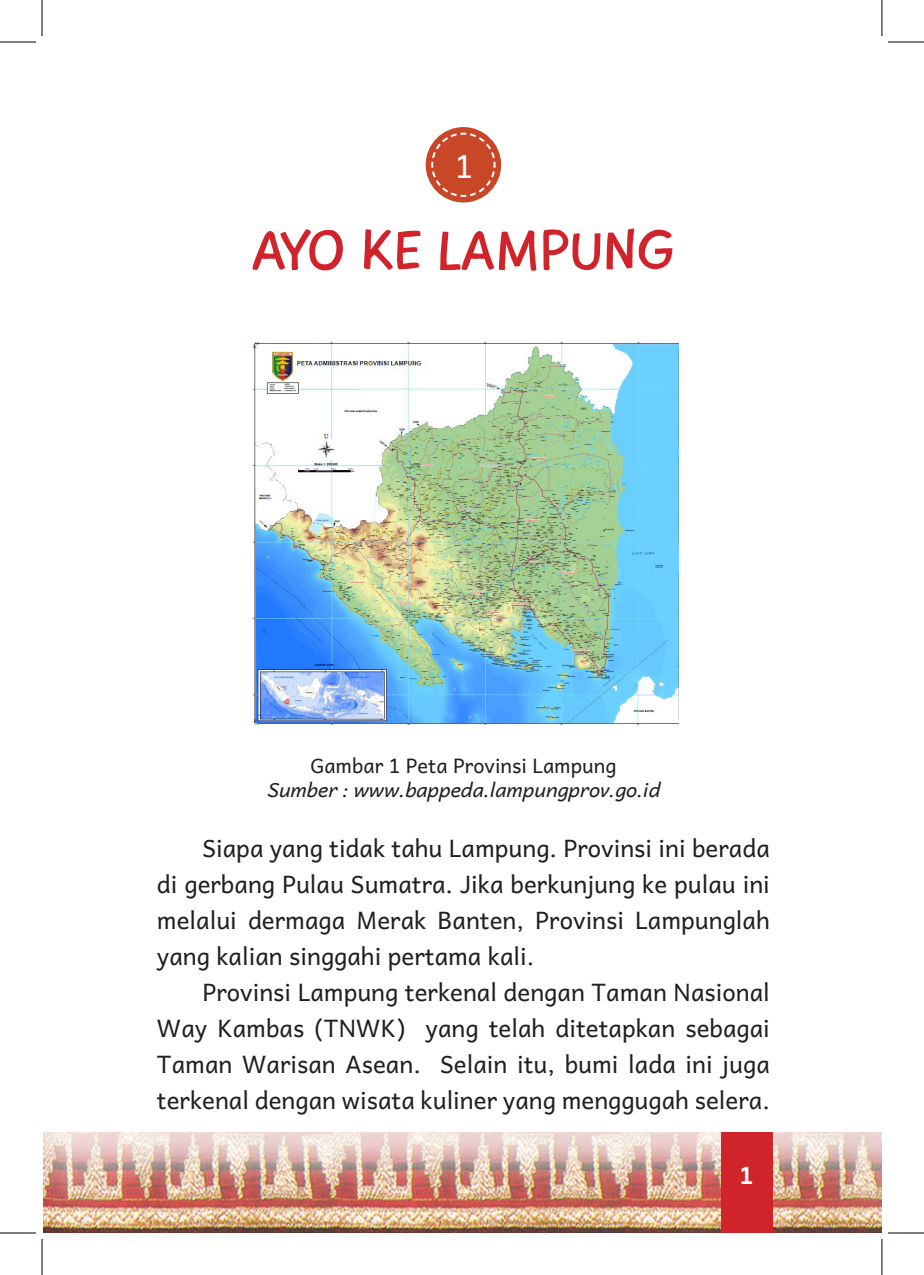
<style>
.page{position:relative;width:924px;height:1275px;background:#fff}
.page>*{position:absolute;margin:0;border:0;box-sizing:border-box;transform-origin:0 0}
.t1{font:56px "Playtime With Hot Toddies";color:#d1232a}
.t2{font:32px "Andika New Basic";color:#fff}
.t3{font:24px/36px "Andika New Basic";color:#231f20;text-align:justify}
.t4{font:700 24px "Andika New Basic";color:#fff}
.t5{font:italic 20px "Andika New Basic";color:#231f20}
.t6{font:20px "Andika New Basic";color:#231f20}
</style>
<div class="page">
<img style="left:43px;top:1132px;width:838px;height:101px">
<div style="left:720px;top:1132px;width:51px;height:101px;background:#d1232a"></div>
<div style="left:425px;top:127px;width:76px;height:75px;background:#c84727;border-radius:50%"></div>
<svg style="left:430px;top:132px;width:66px;height:66px"></svg>
<img style="left:250px;top:342px;width:428px;height:383px">
<hr style="left:0;top:42px;width:36px;height:1px;background:#000">
<hr style="left:887px;top:42px;width:36px;height:1px;background:#000">
<hr style="left:0;top:1232px;width:36px;height:1px;background:#000">
<hr style="left:887px;top:1232px;width:36px;height:1px;background:#000">
<hr style="left:42px;top:0;width:1px;height:36px;background:#000">
<hr style="left:42px;top:1239px;width:1px;height:36px;background:#000">
<hr style="left:881px;top:0;width:1px;height:36px;background:#000">
<hr style="left:881px;top:1239px;width:1px;height:36px;background:#000">
<h2 class="t2" style="left:454px;top:137px;width:20px">1</h2>
<h1 class="t1" style="left:252px;top:217px;width:424px">AYO KE LAMPUNG</h1>
<p class="t6" style="left:310px;top:747px;width:307px">Gambar 1 Peta Provinsi Lampung</p>
<p class="t5" style="left:267px;top:771px;width:394px">Sumber : www.bappeda.lampungprov.go.id</p>
<p class="t3" style="left:157px;top:826px;width:614px;text-indent:45px">Siapa yang tidak tahu Lampung. Provinsi ini berada di gerbang Pulau Sumatra. Jika berkunjung ke pulau ini melalui dermaga Merak Banten, Provinsi Lampunglah yang kalian singgahi pertama kali.</p>
<p class="t3" style="left:157px;top:970px;width:614px;text-indent:45px">Provinsi Lampung terkenal dengan Taman Nasional Way Kambas (TNWK) yang telah ditetapkan sebagai Taman Warisan Asean. Selain itu, bumi lada ini juga terkenal dengan wisata kuliner yang menggugah selera.</p>
<p class="t4" style="left:739px;top:1153px;width:16px">1</p>
</div>
